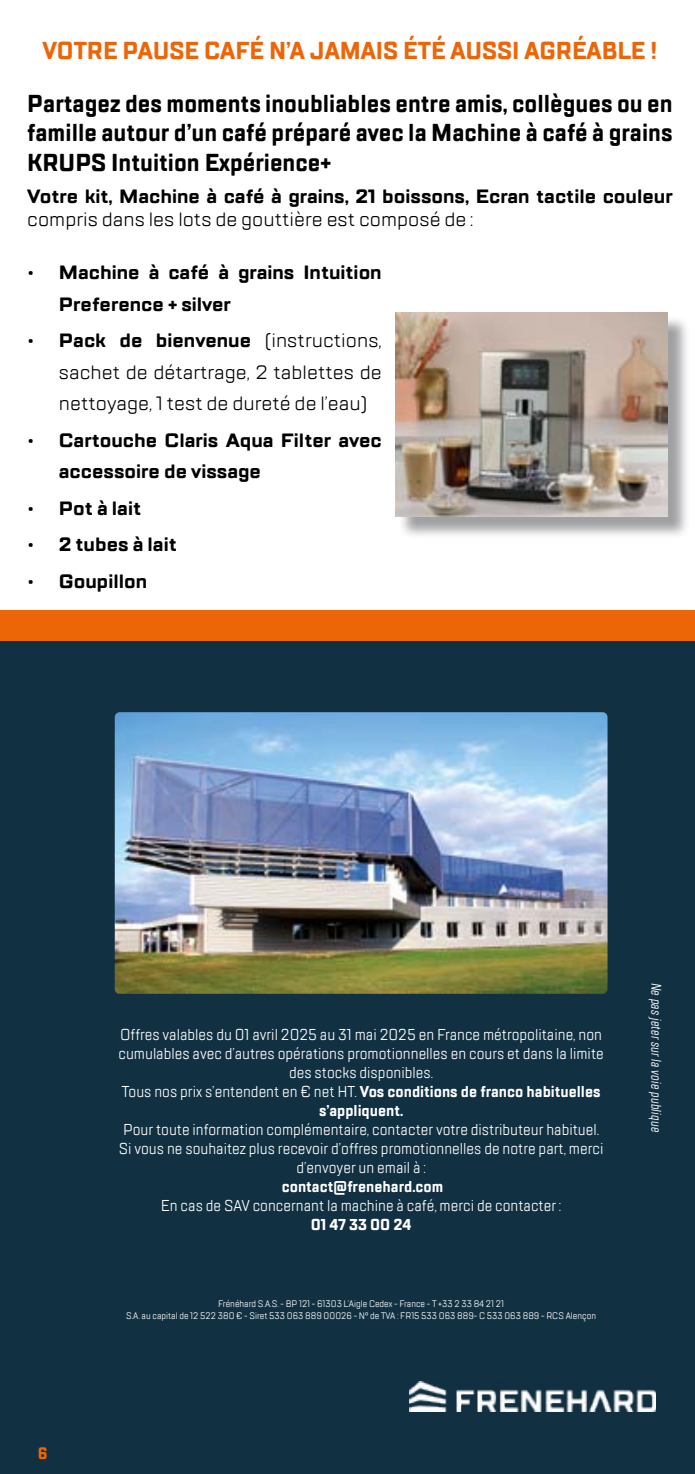
<style>
.page{position:relative;width:695px;height:1474px;background:#fff}
.page>*{position:absolute;margin:0;border:0;box-sizing:border-box;transform-origin:0 0}
.t1{font:700 24.5px/29.4px "TT Lakes Condensed";color:#000;text-align:justify}
.t2{font:700 24.5px "TT Lakes Condensed";color:#ec6608}
.t3{font:700 19.25px/31.5px "TT Lakes";color:#000}
.t4{font:19.25px/31.5px "TT Lakes";color:#000;text-align:justify}
.t5{font:700 16.45px "TT Lakes Condensed";color:#ec6608}
.t6{font:15.75px/18.9px "TT Lakes Condensed";color:#fff;text-align:center}
.t7{font:700 15.75px "TT Lakes Condensed";color:#fff}
.t8{font:italic 14px "TT Lakes Compressed";color:#fff}
.t9{font:9.45px/11.4px "TT Lakes Condensed";color:#fff;text-align:center}
.s1{font-weight:700}
</style>
<div class="page">
<div style="left:0;top:616px;width:694px;height:857px;background:#113042"></div>
<div style="left:0;top:609px;width:694px;height:31px;background:#ec6608"></div>
<img style="left:409px;top:1381px;width:246px;height:30px">
<div style="left:398px;top:316px;width:291px;height:222px;background:#404146;opacity:.5"></div>
<img style="left:395px;top:313px;width:272px;height:203px">
<img style="left:115px;top:712px;width:492px;height:281px">
<h1 class="t2" style="left:43px;top:35px;width:616px">VOTRE PAUSE CAFÉ N’A JAMAIS ÉTÉ AUSSI AGRÉABLE !</h1>
<h1 class="t1" style="left:27px;top:89px;width:646px">Partagez des moments inoubliables entre amis, collègues ou en famille autour d’un café préparé avec la Machine à café à grains KRUPS Intuition Expérience+</h1>
<p class="t3" style="left:27px;top:181px;width:646px">Votre kit, Machine à café à grains, 21 boissons, Ecran tactile couleur</p>
<p class="t4" style="left:27px;top:203px;width:447px">compris dans les lots de gouttière est composé de :</p>
<p class="t3" style="left:59px;top:257px;width:324px;text-indent:-31px">• Machine à café à grains Intuition<br>Preference + silver</p>
<p class="t4" style="left:59px;top:324px;width:324px;text-indent:-31px"><span class="s1">• Pack de bienvenue</span> (instructions, sachet de détartrage, 2 tablettes de nettoyage, 1 test de dureté de l’eau)</p>
<p class="t3" style="left:59px;top:424px;width:324px;text-indent:-31px">• Cartouche Claris Aqua Filter avec accessoire de vissage</p>
<p class="t3" style="left:27px;top:492px;width:115px">• Pot à lait</p>
<p class="t3" style="left:27px;top:529px;width:151px">• 2 tubes à lait</p>
<p class="t3" style="left:27px;top:565px;width:121px">• Goupillon</p>
<p class="t5" style="left:38px;top:1442px;width:11px">6</p>
<p class="t6" style="left:118px;top:1025px;width:486px">Offres valables du 01 avril 2025 au 31 mai 2025 en France métropolitaine, non cumulables avec d’autres opérations promotionnelles en cours et dans la limite des stocks disponibles.<br>Tous nos prix s’entendent en € net HT. <span class="s1">Vos conditions de franco habituelles s’appliquent.</span></p>
<p class="t6" style="left:119px;top:1119px;width:486px">Pour toute information complémentaire, contacter votre distributeur habituel.<br>Si vous ne souhaitez plus recevoir d’offres promotionnelles de notre part, merci d’envoyer un email à :</p>
<p class="t7" style="left:282px;top:1176px;width:163px">contact@frenehard.com</p>
<p class="t6" style="left:161px;top:1195px;width:402px">En cas de SAV concernant la machine à café, merci de contacter :</p>
<p class="t7" style="left:311px;top:1213px;width:102px">01 47 33 00 24</p>
<p class="t9" style="left:126px;top:1298px;width:471px">Frénéhard S.A.S. - BP 121 - 61303 L’Aigle Cedex - France - T +33 2 33 84 21 21<br>S.A. au capital de 12 522 380 € - Siret 533 063 889 00026 - N° de TVA : FR15 533 063 889- C 533 063 889 - RCS Alençon</p>
<p class="t8" style="left:665px;top:982px;width:151px;rotate:90deg">Ne pas jeter sur la voie publique</p>
</div>
